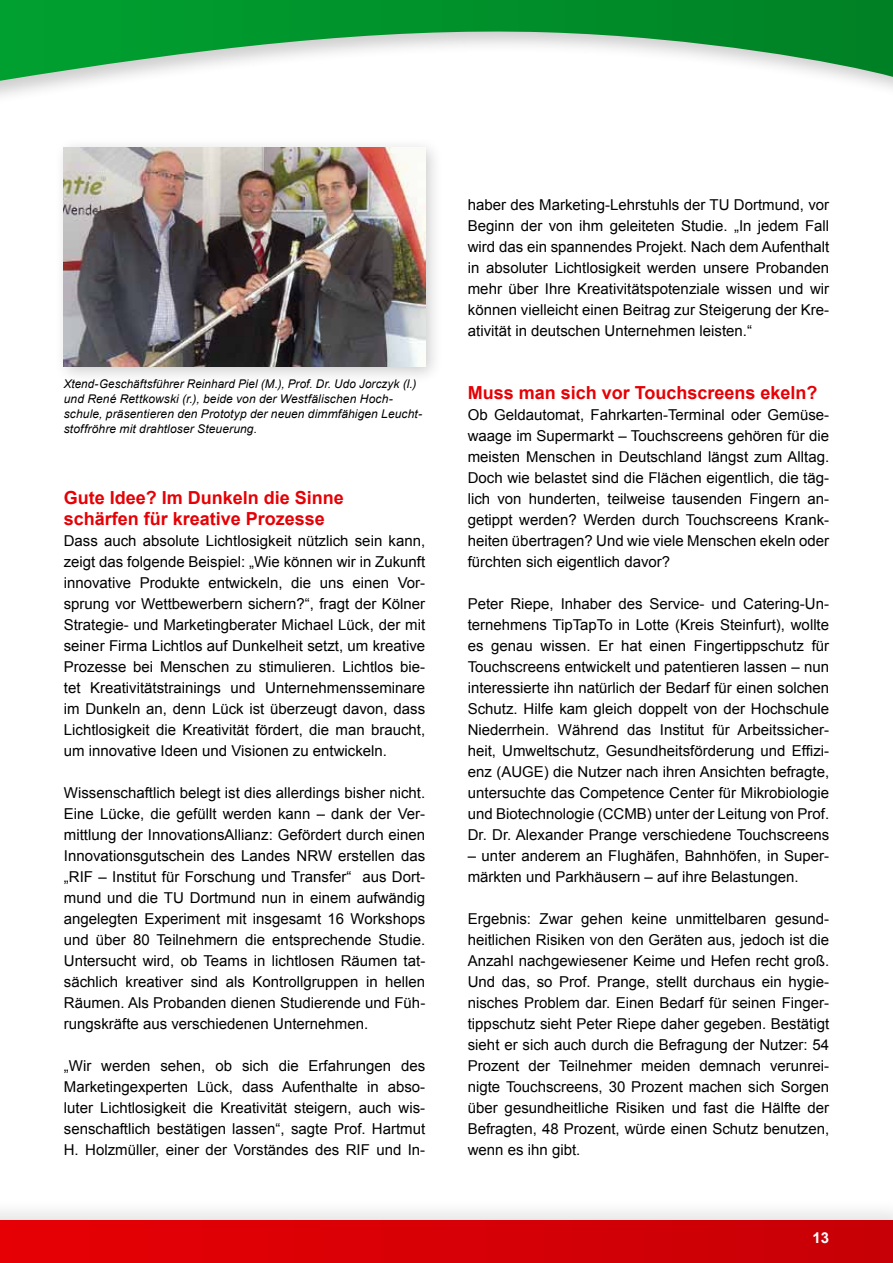
<style>
.page{position:relative;width:893px;height:1263px;background:#fff}
.page>*{position:absolute;margin:0;border:0;box-sizing:border-box;transform-origin:0 0}
.t1{font:700 18px/21px "Arial";color:#e60005}
.t2{font:15px/21px "Arial";color:#000;text-align:justify}
.t3{font:700 15px "Arial";color:#fff}
.t4{font:italic 12px/15px "Arial";letter-spacing:.01em;color:#000}
</style>
<div class="page">
<div style="left:0;top:1197px;width:893px;height:66px;background:#000;opacity:.1"></div>
<div style="left:0;top:1220px;width:893px;height:43px;background:linear-gradient(to right,#e70005,#c70006)"></div>
<div style="left:53px;top:136px;width:390px;height:248px;background:#000;opacity:.2"></div>
<img style="left:64px;top:147px;width:361px;height:219px">
<div style="left:0;top:0;width:893px;height:147px;background:#fff"></div>
<svg style="left:0;top:0;width:893px;height:81px"></svg>
<p class="t4" style="left:64px;top:376px;width:360px">Xtend-Geschäftsführer Reinhard Piel (M.), Prof. Dr. Udo Jorczyk (l.) und René Rettkowski (r.), beide von der Westfälischen Hoch&shy;schule, präsentieren den Prototyp der neuen dimmfähigen Leucht&shy;stoffröhre mit drahtloser Steuerung.</p>
<p class="t1" style="left:64px;top:488px;width:282px">Gute Idee? Im Dunkeln die Sinne schärfen für kreative Prozesse</p>
<p class="t2" style="left:64px;top:530px;width:363px">Dass auch absolute Lichtlosigkeit nützlich sein kann, zeigt das folgende Beispiel: „Wie können wir in Zukunft innovative Produkte entwickeln, die uns einen Vor&shy;sprung vor Wettbewerbern sichern?“, fragt der Kölner Strategie- und Marketingberater Michael Lück, der mit seiner Firma Lichtlos auf Dunkelheit setzt, um kreative Prozesse bei Menschen zu stimulieren. Lichtlos bie&shy;tet Kreativitätstrainings und Unternehmensseminare im Dunkeln an, denn Lück ist überzeugt davon, dass Lichtlosigkeit die Kreativität fördert, die man braucht, um innovative Ideen und Visionen zu entwickeln.</p>
<p class="t2" style="left:64px;top:782px;width:363px">Wissenschaftlich belegt ist dies allerdings bisher nicht.<br>Eine Lücke, die gefüllt werden kann – dank der Ver&shy;mittlung der InnovationsAllianz: Gefördert durch einen Innovationsgutschein des Landes NRW erstellen das „RIF – Institut für Forschung und Transfer“ aus Dort&shy;mund und die TU Dortmund nun in einem aufwändig angelegten Experiment mit insgesamt 16 Workshops und über 80 Teilnehmern die entsprechende Studie.<br>Untersucht wird, ob Teams in lichtlosen Räumen tat&shy;sächlich kreativer sind als Kontrollgruppen in hellen Räumen. Als Probanden dienen Studierende und Füh&shy;rungskräfte aus verschiedenen Unternehmen.</p>
<p class="t2" style="left:64px;top:1055px;width:363px">„Wir werden sehen, ob sich die Erfahrungen des Marketingexperten Lück, dass Aufenthalte in abso&shy;luter Lichtlosigkeit die Kreativität steigern, auch wis&shy;senschaftlich bestätigen lassen“, sagte Prof. Hartmut H. Holzmüller, einer der Vorständes des RIF und In-</p>
<p class="t2" style="left:468px;top:194px;width:363px">haber des Marketing-Lehrstuhls der TU Dortmund, vor Beginn der von ihm geleiteten Studie. „In jedem Fall wird das ein spannendes Projekt. Nach dem Aufenthalt in absoluter Lichtlosigkeit werden unsere Probanden mehr über Ihre Kreativitätspotenziale wissen und wir können vielleicht einen Beitrag zur Steigerung der Kre&shy;ativität in deutschen Unternehmen leisten.“</p>
<p class="t1" style="left:468px;top:383px;width:351px">Muss man sich vor Touchscreens ekeln?</p>
<p class="t2" style="left:468px;top:404px;width:363px">Ob Geldautomat, Fahrkarten-Terminal oder Gemüse&shy;waage im Supermarkt – Touchscreens gehören für die meisten Menschen in Deutschland längst zum Alltag.<br>Doch wie belastet sind die Flächen eigentlich, die täg&shy;lich von hunderten, teilweise tausenden Fingern an&shy;getippt werden? Werden durch Touchscreens Krank&shy;heiten übertragen? Und wie viele Menschen ekeln oder fürchten sich eigentlich davor?</p>
<p class="t2" style="left:468px;top:593px;width:363px">Peter Riepe, Inhaber des Service- und Catering-Un&shy;ternehmens TipTapTo in Lotte (Kreis Steinfurt), wollte es genau wissen. Er hat einen Fingertippschutz für Touchscreens entwickelt und patentieren lassen – nun interessierte ihn natürlich der Bedarf für einen solchen Schutz. Hilfe kam gleich doppelt von der Hochschule Niederrhein. Während das Institut für Arbeitssicher&shy;heit, Umweltschutz, Gesundheitsförderung und Effizi&shy;enz (AUGE) die Nutzer nach ihren Ansichten befragte, untersuchte das Competence Center für Mikrobiologie und Biotechnologie (CCMB) unter der Leitung von Prof.<br>Dr. Dr. Alexander Prange verschiedene Touchscreens</p>
<p class="t2" style="left:468px;top:845px;width:363px">– unter anderem an Flughäfen, Bahnhöfen, in Super&shy;märkten und Parkhäusern – auf ihre Belastungen.</p>
<p class="t2" style="left:468px;top:908px;width:363px">Ergebnis: Zwar gehen keine unmittelbaren gesund&shy;heitlichen Risiken von den Geräten aus, jedoch ist die Anzahl nachgewiesener Keime und Hefen recht groß.<br>Und das, so Prof. Prange, stellt durchaus ein hygie&shy;nisches Problem dar. Einen Bedarf für seinen Finger&shy;tippschutz sieht Peter Riepe daher gegeben. Bestätigt sieht er sich auch durch die Befragung der Nutzer: 54<br>Prozent der Teilnehmer meiden demnach verunrei&shy;nigte Touchscreens, 30 Prozent machen sich Sorgen über gesundheitliche Risiken und fast die Hälfte der Befragten, 48 Prozent, würde einen Schutz benutzen, wenn es ihn gibt.</p>
<p class="t3" style="left:812px;top:1228px;width:18px">13</p>
</div>
